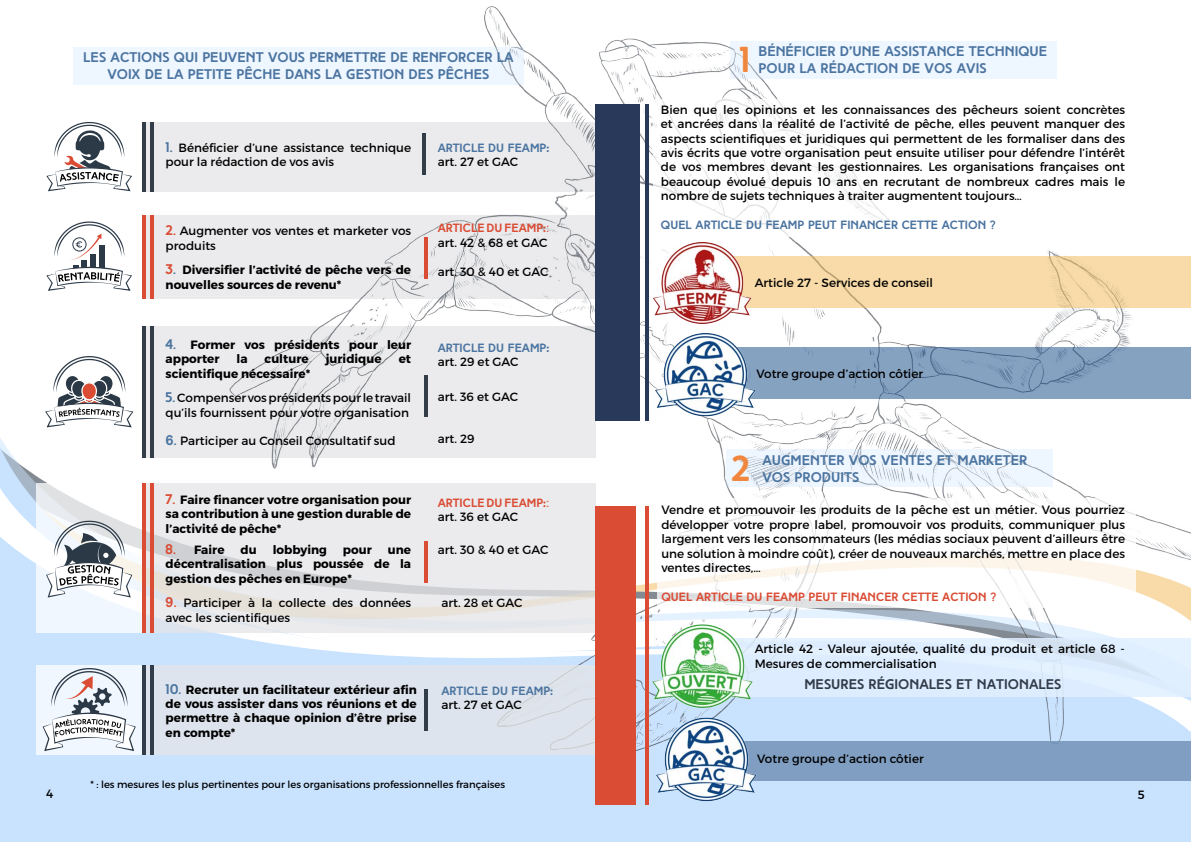
<style>
.page{position:relative;width:1191px;height:842px;background:#fff}
.page>*{position:absolute;margin:0;border:0;box-sizing:border-box;transform-origin:0 0}
.t1{font:700 36px "High Tide";color:#f1863e}
.t2{font:700 14px/16.8px "High Tide";color:#4b74a0;text-align:center}
.t3{font:700 14px "High Tide";color:#333c49}
.t4{font:12px/14.4px "Montserrat";color:#000}
.t5{font:700 12px/14.4px "Montserrat";color:#000;text-align:justify}
.t6{font:700 12px "High Tide";color:#4b74a0}
.t7{font:700 12px "High Tide";color:#da4c34}
.t8{font:10px "Montserrat";color:#000}
.s1{font-family:"High Tide";font-weight:700;font-size:14px;color:#4b74a0}
.s2{font-family:"Montserrat"}
.s3{font-family:"High Tide";font-weight:700;font-size:14px;color:#da4c34}
.s4{font-family:"High Tide";font-size:14px;color:#da4c34}
.s5{font-family:"High Tide";font-size:14px;color:#4b74a0}
</style>
<div class="page">
<div style="left:0;top:464px;width:1191px;height:378px;background:#c9e3ff"></div>
<img style="left:89px;top:6px;width:1102px;height:789px">
<div style="left:145px;top:326px;width:450px;height:132px;background:#ebebed"></div>
<hr style="left:150px;top:326px;width:4px;height:132px;background:#333c49">
<hr style="left:142px;top:326px;width:3px;height:132px;background:#333c49">
<hr style="left:424px;top:375px;width:3px;height:42px;background:#333c49">
<div style="left:145px;top:122px;width:450px;height:69px;background:#ebebed"></div>
<hr style="left:150px;top:122px;width:4px;height:69px;background:#333c49">
<hr style="left:142px;top:122px;width:3px;height:69px;background:#333c49">
<hr style="left:422px;top:133px;width:3px;height:42px;background:#333c49">
<div style="left:145px;top:215px;width:450px;height:83px;background:#ebebed"></div>
<hr style="left:150px;top:215px;width:4px;height:83px;background:#da4c34">
<hr style="left:142px;top:215px;width:3px;height:83px;background:#da4c34">
<hr style="left:424px;top:237px;width:3px;height:41px;background:#da4c34">
<svg style="left:36px;top:483px;width:106px;height:149px;fill:#f1f7ff"></svg>
<svg style="left:145px;top:483px;width:450px;height:149px;background:#e8e7e8"></svg>
<hr style="left:150px;top:483px;width:4px;height:149px;background:#da4c34">
<hr style="left:142px;top:483px;width:3px;height:149px;background:#da4c34">
<hr style="left:424px;top:541px;width:3px;height:42px;background:#da4c34">
<div style="left:36px;top:665px;width:559px;height:89px;background:#f1f7ff"></div>
<div style="left:142px;top:665px;width:453px;height:89px;background:#dee4ed"></div>
<hr style="left:150px;top:665px;width:4px;height:89px;background:#333c49">
<hr style="left:142px;top:665px;width:3px;height:89px;background:#333c49">
<hr style="left:424px;top:689px;width:3px;height:42px;background:#333c49">
<div style="left:691px;top:256px;width:500px;height:52px;background:#f8dba8"></div>
<img style="left:651px;top:239px;width:103px;height:87px">
<div style="left:703px;top:638px;width:488px;height:58px;background:#ddedff"></div>
<img style="left:651px;top:622px;width:103px;height:88px">
<svg style="left:46px;top:122px;width:86px;height:69px"></svg>
<div style="left:73px;top:265px;width:6px;height:8px;background:#2c3a48"></div>
<div style="left:81px;top:260px;width:6px;height:13px;background:#2c3a48"></div>
<div style="left:90px;top:254px;width:6px;height:19px;background:#2c3a48"></div>
<div style="left:99px;top:245px;width:5px;height:28px;background:#2c3a48"></div>
<svg style="left:54px;top:221px;width:70px;height:39px"></svg>
<div style="left:73px;top:238px;width:13px;height:13px;border:1px solid #2c3a48;border-radius:50%"></div>
<svg style="left:46px;top:267px;width:86px;height:24px"></svg>
<svg style="left:45px;top:356px;width:88px;height:71px"></svg>
<svg style="left:46px;top:521px;width:86px;height:76px"></svg>
<svg style="left:43px;top:668px;width:93px;height:83px"></svg>
<hr style="left:645px;top:105px;width:3px;height:316px;background:#28395a">
<div style="left:595px;top:105px;width:45px;height:316px;background:#28395a"></div>
<hr style="left:645px;top:506px;width:3px;height:298px;background:#da4c34">
<div style="left:595px;top:506px;width:41px;height:298px;background:#da4c34"></div>
<div style="left:74px;top:47px;width:450px;height:38px;background:#eef6ff"></div>
<div style="left:729px;top:41px;width:327px;height:38px;background:#eef6ff"></div>
<svg style="left:726px;top:449px;width:327px;height:38px;background:#e7eff8"></svg>
<svg style="left:657px;top:498px;width:478px;height:110px"></svg>
<svg style="left:756px;top:347px;width:435px;height:52px;background:#839fbe"></svg>
<img style="left:653px;top:327px;width:103px;height:92px">
<div style="left:653px;top:99px;width:482px;height:138px;background:#fff"></div>
<div style="left:705px;top:741px;width:486px;height:40px;background:#7f9ec1"></div>
<img style="left:654px;top:717px;width:103px;height:87px">
<p class="t2" style="left:83px;top:49px;width:432px">LES ACTIONS QUI PEUVENT VOUS PERMETTRE DE RENFORCER LA<br>VOIX DE LA PETITE PÊCHE DANS LA GESTION DES PÊCHES</p>
<p class="t4" style="left:166px;top:140px;width:247px"><span class="s1">1.</span> Bénéficier d’une assistance technique pour la rédaction de vos avis</p>
<p class="t6" style="left:438px;top:141px;width:113px">ARTICLE DU FEAMP<span class="s2">:</span></p>
<p class="t4" style="left:438px;top:155px;width:82px">art. 27 et GAC</p>
<p class="t4" style="left:166px;top:224px;width:247px"><span class="s3">2.</span> Augmenter vos ventes et marketer vos produits</p>
<p class="t5" style="left:166px;top:263px;width:247px"><span class="s4">3</span><span class="s5">.</span> Diversifier l’activité de pêche vers de nouvelles sources de revenu*</p>
<p class="t5" style="left:166px;top:338px;width:247px"><span class="s5">4.</span> Former vos présidents pour leur apporter</p>
<p class="t5" style="left:236px;top:352px;width:13px">la</p>
<p class="t5" style="left:265px;top:352px;width:46px">culture</p>
<p class="t5" style="left:326px;top:352px;width:58px">juridique</p>
<p class="t5" style="left:399px;top:352px;width:14px">et</p>
<p class="t5" style="left:166px;top:366px;width:146px">scientifique nécessaire*</p>
<p class="t4" style="left:166px;top:391px;width:247px"><span class="s1">5.</span> Compenser vos présidents pour le travail qu’ils fournissent pour votre organisation</p>
<p class="t7" style="left:438px;top:221px;width:110px">ARTICLE DU FEAMP<span class="s2">:</span></p>
<p class="t4" style="left:438px;top:235px;width:111px">art. 42 &amp; 68 et GAC</p>
<p class="t4" style="left:438px;top:264px;width:112px">art. 30 &amp; 40 et GAC</p>
<p class="t6" style="left:438px;top:341px;width:113px">ARTICLE DU FEAMP<span class="s2">:</span></p>
<p class="t4" style="left:438px;top:355px;width:82px">art. 29 et GAC</p>
<p class="t4" style="left:438px;top:389px;width:82px">art. 36 et GAC</p>
<p class="t4" style="left:166px;top:433px;width:231px"><span class="s1">6.</span> Participer au Conseil Consultatif sud</p>
<p class="t4" style="left:438px;top:431px;width:38px">art. 29</p>
<p class="t5" style="left:166px;top:493px;width:247px"><span class="s4">7.</span> Faire financer votre organisation pour sa contribution à une gestion durable de l’activité de pêche*</p>
<p class="t5" style="left:166px;top:543px;width:60px"><span class="s4">8.</span> Faire</p>
<p class="t5" style="left:240px;top:543px;width:18px">du</p>
<p class="t5" style="left:273px;top:543px;width:56px">lobbying</p>
<p class="t5" style="left:343px;top:543px;width:30px">pour</p>
<p class="t7" style="left:438px;top:495px;width:110px">ARTICLE DU FEAMP<span class="s2">:</span></p>
<p class="t4" style="left:438px;top:510px;width:82px">art. 36 et GAC</p>
<p class="t4" style="left:438px;top:543px;width:112px">art. 30 &amp; 40 et GAC</p>
<p class="t5" style="left:166px;top:543px;width:247px;text-indent:222px">une décentralisation plus poussée de la gestion des pêches en Europe*</p>
<p class="t4" style="left:166px;top:596px;width:247px"><span class="s3">9.</span> Participer à la collecte des données avec les scientifiques</p>
<p class="t4" style="left:441px;top:596px;width:83px">art. 28 et GAC</p>
<p class="t5" style="left:166px;top:682px;width:253px"><span class="s5">10.</span> Recruter un facilitateur extérieur afin de vous assister dans vos réunions et de permettre à chaque opinion d’être prise en compte*</p>
<p class="t6" style="left:441px;top:683px;width:113px">ARTICLE DU FEAMP<span class="s2">:</span></p>
<p class="t4" style="left:441px;top:698px;width:82px">art. 27 et GAC</p>
<h1 class="t1" style="left:739px;top:38px;width:12px">1</h1>
<p class="t2" style="left:758px;top:43px;width:290px">BÉNÉFICIER D<span class="s2">’</span>UNE ASSISTANCE TECHNIQUE</p>
<p class="t2" style="left:758px;top:59px;width:229px">POUR LA RÉDACTION DE VOS AVIS</p>
<p class="t4" style="left:661px;top:102px;width:465px;text-align:justify">Bien que les opinions et les connaissances des pêcheurs soient concrètes et ancrées dans la réalité de l’activité de pêche, elles peuvent manquer des aspects scientifiques et juridiques qui permettent de les formaliser dans des avis écrits que votre organisation peut ensuite utiliser pour défendre l’intérêt de vos membres devant les gestionnaires. Les organisations françaises ont beaucoup évolué depuis 10 ans en recrutant de nombreux cadres mais le nombre de sujets techniques à traiter augmentent toujours…</p>
<p class="t6" style="left:661px;top:218px;width:336px">QUEL ARTICLE DU FEAMP PEUT FINANCER CETTE ACTION ?</p>
<p class="t4" style="left:754px;top:276px;width:180px">Article 27 - Services de conseil</p>
<p class="t4" style="left:756px;top:367px;width:168px">Votre groupe d’action côtier</p>
<h1 class="t1" style="left:731px;top:447px;width:21px">2</h1>
<p class="t2" style="left:762px;top:452px;width:266px">AUGMENTER VOS VENTES ET MARKETER</p>
<p class="t2" style="left:762px;top:469px;width:99px">VOS PRODUITS</p>
<p class="t4" style="left:661px;top:503px;width:465px;text-align:justify">Vendre et promouvoir les produits de la pêche est un métier. Vous pourriez développer votre propre label, promouvoir vos produits, communiquer plus largement vers les consommateurs (les médias sociaux peuvent d’ailleurs être une solution à moindre coût), créer de nouveaux marchés, mettre en place des ventes directes,…</p>
<p class="t7" style="left:661px;top:589px;width:336px">QUEL ARTICLE DU FEAMP PEUT FINANCER CETTE ACTION ?</p>
<p class="t4" style="left:754px;top:642px;width:372px">Article 42 - Valeur ajoutée, qualité du produit et article 68 -<br>Mesures de commercialisation</p>
<p class="t3" style="left:804px;top:675px;width:259px">MESURES RÉGIONALES ET NATIONALES</p>
<p class="t4" style="left:757px;top:752px;width:168px">Votre groupe d’action côtier</p>
<p class="t8" style="left:90px;top:778px;width:416px">* : les mesures les plus pertinentes pour les organisations professionnelles françaises</p>
<p class="t4" style="left:46px;top:787px;width:9px">4</p>
<p class="t4" style="left:1138px;top:787px;width:8px">5</p>
</div>
